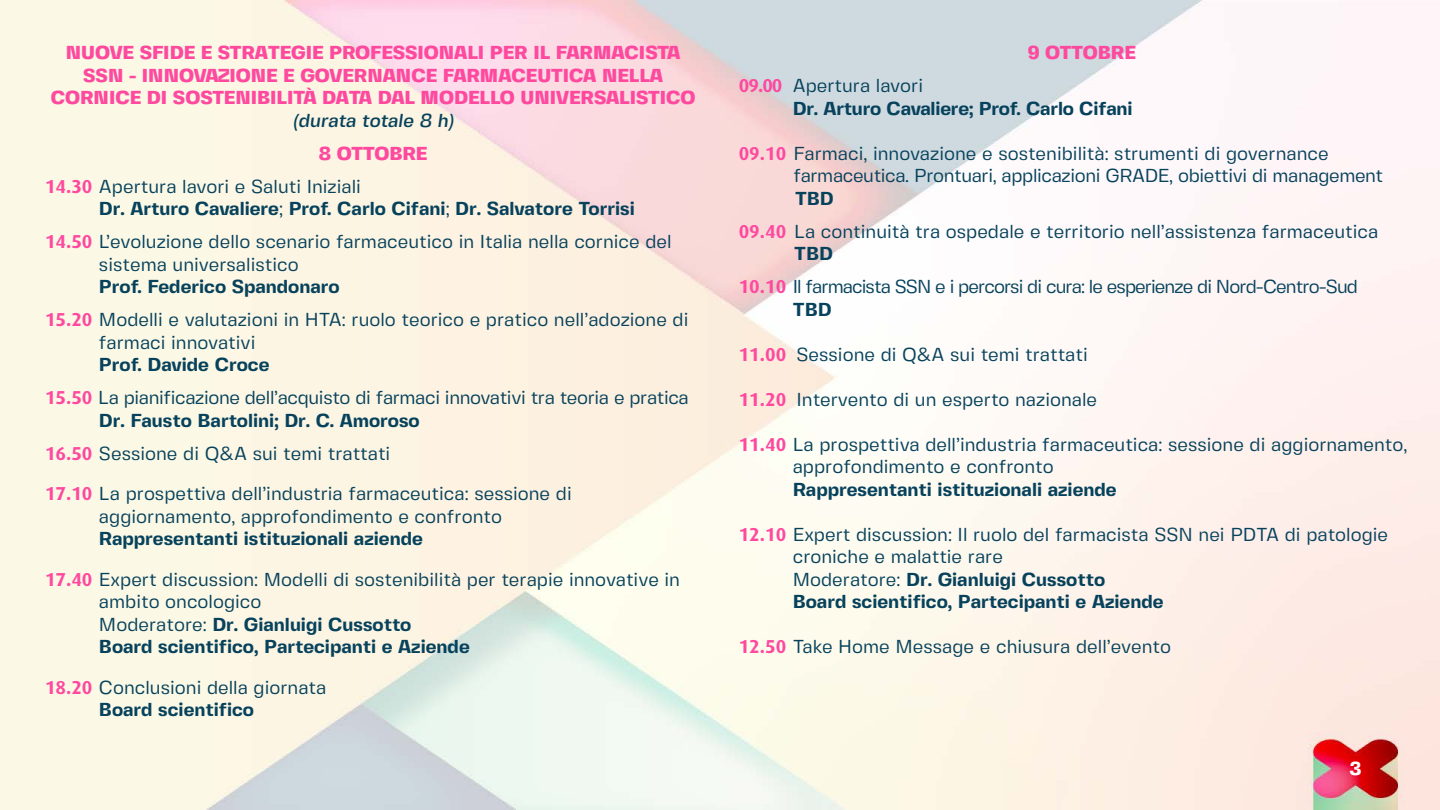
<style>
.page{position:relative;width:1440px;height:810px;background:#fff}
.page>*{position:absolute;margin:0;border:0;box-sizing:border-box;transform-origin:0 0}
.t1{font:18.75px/22.5px "Fivo Sans Modern";color:#07425c}
.t2{font:700 18.75px/22.5px "Fivo Sans Modern";color:#07425c}
.t3{font:18.75px/33px "Fivo Sans Modern";letter-spacing:-.02em;color:#07425c}
.t4{font:800 18.75px/22.5px "Fivo Sans Modern";color:#fe499f;text-align:center}
.t5{font:18.75px/33px "Fivo Sans Modern";letter-spacing:-.05em;color:#07425c}
.t6{font:italic 500 18.75px "Fivo Sans Modern";color:#07425c}
.t7{font:800 18.75px "Fivo Sans Modern";color:#fff}
.s1{font-weight:800;color:#fe499f}
.s2{font-family:"Dax";font-weight:700;color:#fe499f}
.s3{font-weight:700}
.s4{font-family:"Dax";color:#fe499f}
.s5{font-weight:400}
</style>
<div class="page">
<img style="left:0;top:0;width:1440px;height:810px">
<p class="t4" style="left:51px;top:41px;width:646px">NUOVE SFIDE E STRATEGIE PROFESSIONALI PER IL FARMACISTA<br>SSN - INNOVAZIONE E GOVERNANCE FARMACEUTICA NELLA<br>CORNICE DI SOSTENIBILITÀ DATA DAL MODELLO UNIVERSALISTICO</p>
<p class="t6" style="left:293px;top:109px;width:162px">(durata totale 8 h)</p>
<p class="t1" style="left:45px;top:136px;width:384px;line-height:33px;text-indent:274px"><span class="s1">8 OTTOBRE<br></span><span class="s2">14.30</span> Apertura lavori e Saluti Iniziali</p>
<p class="t1" style="left:45px;top:192px;width:628px;line-height:33px;text-indent:54px"><span class="s3">Dr. Arturo Cavaliere</span>; <span class="s3">Prof. Carlo Cifani</span>; <span class="s3">Dr. Salvatore Torrisi<br></span><span class="s2">14.50</span> L’evoluzione dello scenario farmaceutico in Italia nella cornice del</p>
<p class="t1" style="left:99px;top:253px;width:201px">sistema universalistico</p>
<p class="t1" style="left:45px;top:270px;width:645px;line-height:33px;text-indent:54px"><span class="s3">Prof. Federico Spandonaro<br></span><span class="s2">15.20</span> Modelli e valutazioni in HTA: ruolo teorico e pratico nell’adozione di</p>
<p class="t1" style="left:99px;top:331px;width:158px">farmaci innovativi</p>
<p class="t3" style="left:45px;top:348px;width:645px;text-indent:54px"><span class="s3">Prof. Davide Croce<br></span><span class="s2">15.50</span> La pianificazione dell’acquisto di farmaci innovativi tra teoria e pratica</p>
<p class="t2" style="left:45px;top:403px;width:376px;line-height:33px;text-indent:54px">Dr. Fausto Bartolini; Dr. C. Amoroso<br><span class="s4">16.50</span> <span class="s5">Sessione di Q&amp;A sui temi trattati</span></p>
<p class="t1" style="left:99px;top:482px;width:474px;text-indent:-54px"><span class="s2">17.10</span> La prospettiva dell’industria farmaceutica: sessione di aggiornamento, approfondimento e confronto</p>
<p class="t1" style="left:45px;top:518px;width:637px;line-height:40.5px;text-indent:54px"><span class="s3">Rappresentanti istituzionali aziende<br></span><span class="s2">17.40</span> Expert discussion: Modelli di sostenibilità per terapie innovative in</p>
<p class="t2" style="left:99px;top:590px;width:372px"><span class="s5">ambito oncologico<br>Moderatore:</span> Dr. Gianluigi Cussotto<br>Board scientifico, Partecipanti e Aziende</p>
<p class="t1" style="left:99px;top:676px;width:229px;text-indent:-54px"><span class="s2">18.20</span> Conclusioni della giornata<br><span class="s3">Board scientifico</span></p>
<p class="t4" style="left:1028px;top:41px;width:110px">9 OTTOBRE</p>
<p class="t2" style="left:793px;top:74px;width:341px;text-indent:-54px"><span class="s4">09.00</span> <span class="s5">Apertura lavori<br></span>Dr. Arturo Cavaliere; Prof. Carlo Cifani</p>
<p class="t3" style="left:794px;top:142px;width:591px;line-height:22.5px;text-indent:-55px"><span class="s2">09.10</span> Farmaci, innovazione e sostenibilità: strumenti di governance farmaceutica. Prontuari, applicazioni GRADE, obiettivi di management</p>
<p class="t1" style="left:739px;top:181px;width:641px;line-height:33px;text-indent:56px"><span class="s3">TBD<br></span><span class="s2">09.40</span> La continuità tra ospedale e territorio nell’assistenza farmaceutica</p>
<p class="t5" style="left:739px;top:237px;width:621px;text-indent:56px"><span class="s3">TBD<br></span><span class="s2">10.10</span> Il farmacista SSN e i percorsi di cura: le esperienze di Nord-Centro-Sud</p>
<p class="t2" style="left:793px;top:298px;width:40px">TBD</p>
<p class="t1" style="left:739px;top:343px;width:351px"><span class="s2">11.00</span> Sessione di Q&amp;A sui temi trattati</p>
<p class="t1" style="left:739px;top:388px;width:360px"><span class="s2">11.20</span> Intervento di un esperto nazionale</p>
<p class="t1" style="left:793px;top:433px;width:616px;text-indent:-54px"><span class="s2">11.40</span> La prospettiva dell’industria farmaceutica: sessione di aggiornamento, approfondimento e confronto</p>
<p class="t2" style="left:793px;top:478px;width:325px">Rappresentanti istituzionali aziende</p>
<p class="t1" style="left:793px;top:523px;width:597px;text-indent:-54px"><span class="s2">12.10</span> Expert discussion: Il ruolo del farmacista SSN nei PDTA di patologie croniche e malattie rare<br>Moderatore: <span class="s3">Dr. Gianluigi Cussotto<br>Board scientifico, Partecipanti e Aziende</span></p>
<p class="t1" style="left:739px;top:635px;width:434px"><span class="s2">12.50</span> Take Home Message e chiusura dell’evento</p>
<p class="t7" style="left:1350px;top:757px;width:13px">3</p>
</div>
